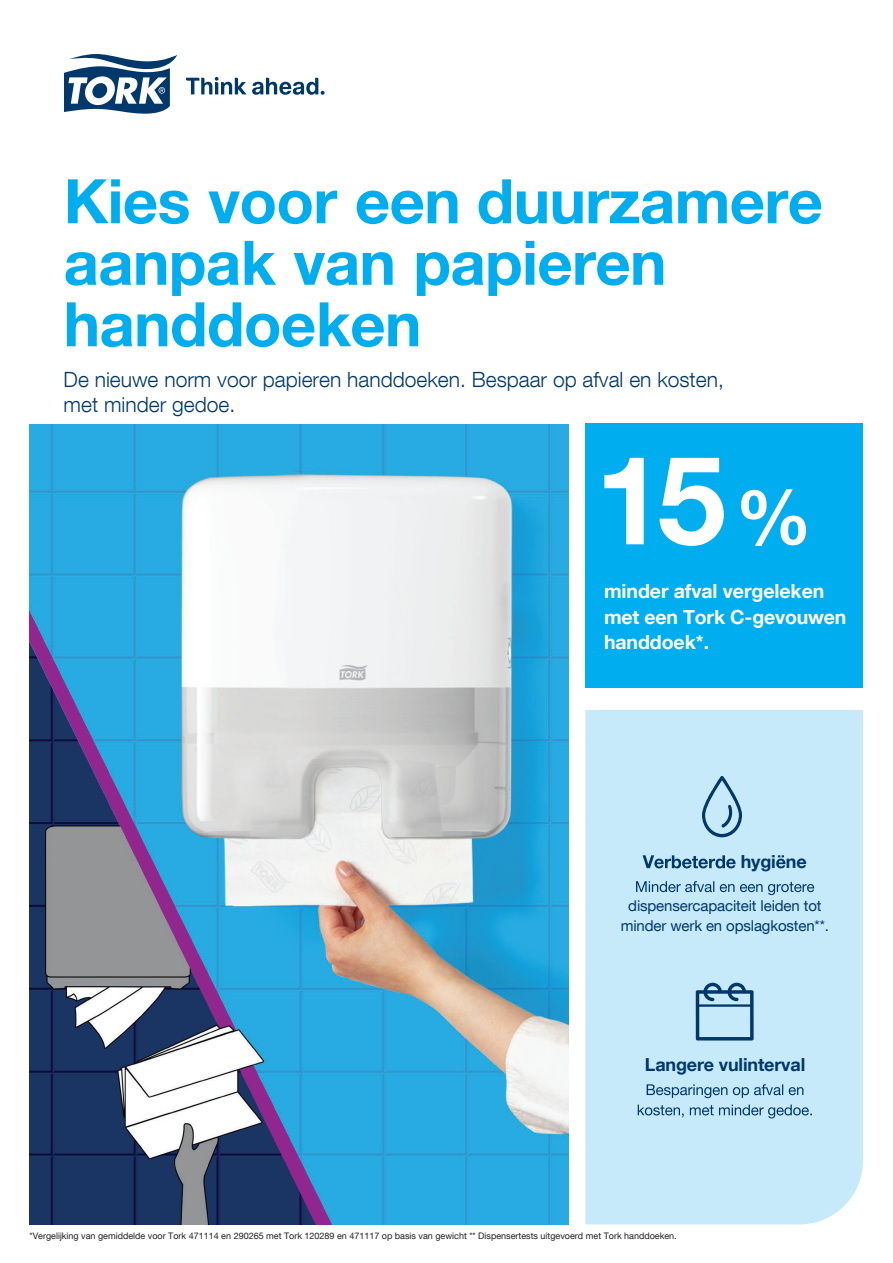
<style>
.page{position:relative;width:893px;height:1263px;background:#fff}
.page>*{position:absolute;margin:0;border:0;box-sizing:border-box;transform-origin:0 0}
.t1{font:700 61.5px "Helvetica Neue LT Com";color:#00aeef}
.t2{font:300 21px/25.5px "Helvetica Neue LT Com";color:#00386c}
.t3{font:700 19.5px/25.5px "Helvetica Neue LT Com";letter-spacing:-.005em;color:#fff}
.t4{font:700 18px "Helvetica Neue LT Com";letter-spacing:-.01em;color:#00386c}
.t5{font:700 18px "Helvetica Neue";letter-spacing:-.01em;color:#00386c}
.t6{font:15px "Helvetica Neue LT Com";letter-spacing:-.01em;color:#00386c}
.t7{font:9px "Helvetica Neue LT Com";color:#231f20}
</style>
<div class="page">
<svg style="left:68px;top:179px;width:121px;height:45px"></svg>
<svg style="left:208px;top:191px;width:129px;height:33px"></svg>
<svg style="left:357px;top:179px;width:464px;height:45px"></svg>
<svg style="left:66px;top:241px;width:210px;height:55px"></svg>
<svg style="left:417px;top:241px;width:246px;height:55px"></svg>
<svg style="left:67px;top:302px;width:351px;height:45px"></svg>
<div style="left:585px;top:424px;width:278px;height:264px;background:#00aeef"></div>
<div style="left:585px;top:710px;width:278px;height:514px;background:#c6eafa"></div>
<svg style="left:643px;top:855px;width:93px;height:13px"></svg>
<svg style="left:776px;top:855px;width:9px;height:13px"></svg>
<svg style="left:636px;top:881px;width:178px;height:14px"></svg>
<svg style="left:647px;top:1084px;width:156px;height:14px"></svg>
<svg style="left:638px;top:1104px;width:174px;height:14px"></svg>
<svg style="left:64px;top:54px;width:113px;height:60px"></svg>
<svg style="left:186px;top:77px;width:139px;height:18px"></svg>
<img style="left:30px;top:424px;width:538px;height:800px">
<svg style="left:604px;top:458px;width:40px;height:86px"></svg>
<svg style="left:660px;top:458px;width:64px;height:88px"></svg>
<svg style="left:741px;top:489px;width:65px;height:57px"></svg>
<svg style="left:696px;top:983px;width:58px;height:57px"></svg>
<svg style="left:702px;top:776px;width:40px;height:61px"></svg>
<p class="t1" style="left:293px;top:224px;width:104px">van</p>
<p class="t2" style="left:64px;top:366px;width:662px">De nieuwe norm voor papieren handdoeken. Bespaar op afval en kosten, met minder gedoe.</p>
<p class="t3" style="left:604px;top:578px;width:244px">minder afval vergeleken met een Tork C-gevouwen handdoek*.</p>
<p class="t5" style="left:741px;top:848px;width:67px">hygi ne</p>
<p class="t6" style="left:628px;top:897px;width:195px">dispensercapaciteit leiden tot</p>
<p class="t6" style="left:621px;top:916px;width:210px">minder werk en opslagkosten**.</p>
<p class="t4" style="left:645px;top:1053px;width:162px">Langere vulinterval</p>
<p class="t7" style="left:30px;top:1230px;width:649px">*Vergelĳking van gemiddelde voor Tork 471114 en 290265 met Tork 120289 en 471117 op basis van gewicht ** Dispensertests uitgevoerd met Tork handdoeken.</p>
</div>
